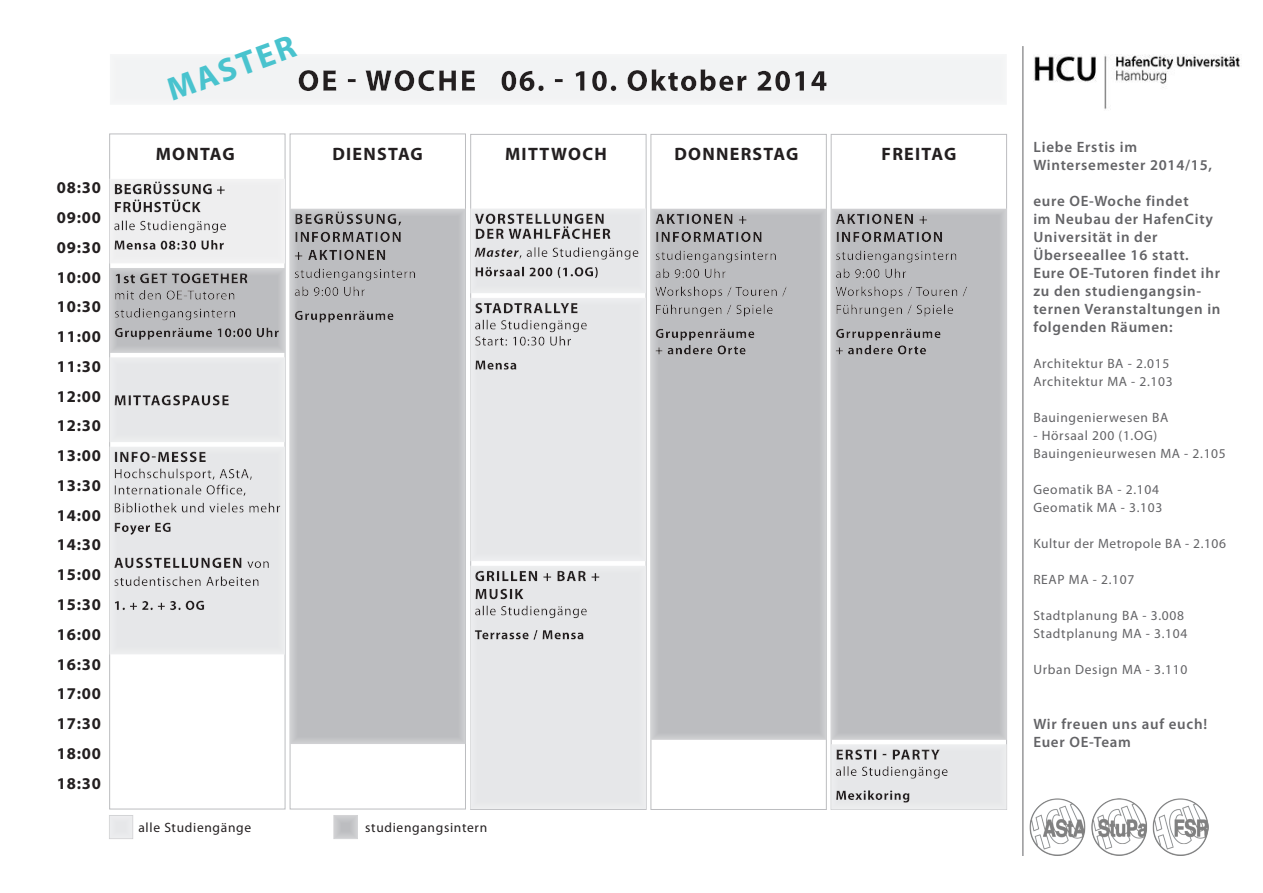
<style>
.page{position:relative;width:1263px;height:893px;background:#fff}
.page>*{position:absolute;margin:0;border:0;box-sizing:border-box;transform-origin:0 0}
.t1{font:700 33px "Myriad Pro";color:#49c3ce}
.t2{font:700 18px "Myriad Pro";letter-spacing:.07em;color:#231f20}
.t3{font:700 16.5px "Myriad Pro";letter-spacing:.05em;color:#231f20}
.t4{font:600 15px/18px "Myriad Pro";letter-spacing:.05em;color:#636366}
.t5{font:13.5px "Myriad Pro";letter-spacing:.05em;color:#636366}
.t6{font:13.5px "Myriad Pro";letter-spacing:.05em;color:#231f20}
</style>
<div class="page">
<div style="left:108px;top:445px;width:191px;height:212px;background:#fff;opacity:.75"></div>
<div style="left:468px;top:297px;width:179px;height:267px;background:#e6e7e9"></div>
<div style="left:468px;top:208px;width:190px;height:88px;background:#fff;opacity:.75"></div>
<div style="left:288px;top:207px;width:178px;height:537px;background:#fff;opacity:.75"></div>
<div style="left:649px;top:208px;width:178px;height:533px;background:#fff;opacity:.75"></div>
<div style="left:468px;top:565px;width:179px;height:244px;background:#e6e7e9"></div>
<div style="left:829px;top:208px;width:178px;height:533px;background:#fff;opacity:.75"></div>
<div style="left:110px;top:54px;width:897px;height:54px;background:#fff;opacity:.75"></div>
<hr style="left:1023px;top:46px;width:1px;height:810px;background:#636366">
<div style="left:107px;top:267px;width:189px;height:88px;background:#fff;opacity:.75"></div>
<svg style="left:109px;top:266px;width:176px;height:389px;background:#d3d4d5"></svg>
<div style="left:107px;top:178px;width:179px;height:88px;background:#fff;opacity:.75"></div>
<div style="left:107px;top:814px;width:27px;height:27px;background:#fff;opacity:.75"></div>
<div style="left:332px;top:814px;width:27px;height:27px;background:#fff;opacity:.75"></div>
<div style="left:829px;top:744px;width:179px;height:66px;background:#fff;opacity:.75"></div>
<img style="left:1033px;top:54px;width:207px;height:56px">
<img style="left:1029px;top:798px;width:180px;height:58px">
<p class="t3" style="left:57px;top:177px;width:46px">08:30</p>
<p class="t3" style="left:57px;top:207px;width:46px">09:00</p>
<p class="t3" style="left:57px;top:236px;width:46px">09:30</p>
<p class="t3" style="left:57px;top:266px;width:46px">10:00</p>
<p class="t3" style="left:57px;top:296px;width:46px">10:30</p>
<p class="t3" style="left:57px;top:326px;width:46px">11:00</p>
<p class="t3" style="left:57px;top:356px;width:46px">11:30</p>
<p class="t3" style="left:57px;top:385px;width:46px">12:00</p>
<p class="t3" style="left:57px;top:415px;width:46px">12:30</p>
<p class="t3" style="left:57px;top:445px;width:46px">13:00</p>
<p class="t3" style="left:57px;top:475px;width:46px">13:30</p>
<p class="t3" style="left:57px;top:504px;width:46px">14:00</p>
<p class="t3" style="left:57px;top:534px;width:46px">14:30</p>
<p class="t3" style="left:57px;top:564px;width:46px">15:00</p>
<p class="t3" style="left:57px;top:594px;width:46px">15:30</p>
<p class="t3" style="left:57px;top:623px;width:46px">16:00</p>
<p class="t3" style="left:57px;top:653px;width:46px">16:30</p>
<p class="t3" style="left:57px;top:683px;width:46px">17:00</p>
<p class="t3" style="left:57px;top:713px;width:46px">17:30</p>
<p class="t3" style="left:57px;top:742px;width:46px">18:00</p>
<p class="t3" style="left:57px;top:772px;width:46px">18:30</p>
<p class="t1" style="left:161px;top:71px;width:136px;rotate:-20deg">MASTER</p>
<p class="t2" style="left:156px;top:142px;width:81px">MONTAG</p>
<p class="t2" style="left:332px;top:142px;width:92px">DIENSTAG</p>
<p class="t2" style="left:505px;top:142px;width:103px">MITTWOCH</p>
<p class="t2" style="left:674px;top:142px;width:125px">DONNERSTAG</p>
<p class="t2" style="left:882px;top:142px;width:76px">FREITAG</p>
<p class="t6" style="left:138px;top:819px;width:114px">alle Studiengänge</p>
<p class="t6" style="left:365px;top:819px;width:123px">studiengangsintern</p>
<p class="t4" style="left:1033px;top:138px;width:105px">Liebe Erstis im</p>
<p class="t4" style="left:1033px;top:156px;width:180px">Wintersemester 2014/15,</p>
<p class="t4" style="left:1033px;top:192px;width:157px">eure OE-Woche findet</p>
<p class="t4" style="left:1033px;top:210px;width:181px">im Neubau der HafenCity<br>Universität in der</p>
<p class="t4" style="left:1033px;top:246px;width:157px">Überseeallee 16 statt.</p>
<p class="t4" style="left:1033px;top:264px;width:188px">Eure OE-Tutoren findet ihr</p>
<p class="t4" style="left:1033px;top:282px;width:189px">zu den studiengangsin&shy;ternen Veranstaltungen in folgenden Räumen:</p>
<p class="t5" style="left:1033px;top:356px;width:137px">Architektur BA - 2.015</p>
<p class="t5" style="left:1033px;top:374px;width:141px">Architektur MA - 2.103</p>
<p class="t5" style="left:1033px;top:410px;width:137px">Bauingenierwesen BA</p>
<p class="t5" style="left:1033px;top:428px;width:125px">- Hörsaal 200 (1.OG)</p>
<p class="t5" style="left:1033px;top:446px;width:194px">Bauingenieurwesen MA - 2.105</p>
<p class="t5" style="left:1033px;top:482px;width:127px">Geomatik BA - 2.104</p>
<p class="t5" style="left:1033px;top:500px;width:130px">Geomatik MA - 3.103</p>
<p class="t5" style="left:1033px;top:536px;width:194px">Kultur der Metropole BA - 2.106</p>
<p class="t5" style="left:1033px;top:572px;width:103px">REAP MA - 2.107</p>
<p class="t5" style="left:1033px;top:608px;width:152px">Stadtplanung BA - 3.008</p>
<p class="t5" style="left:1033px;top:626px;width:156px">Stadtplanung MA - 3.104</p>
<p class="t5" style="left:1033px;top:662px;width:156px">Urban Design MA - 3.110</p>
<p class="t4" style="left:1033px;top:714px;width:175px">Wir freuen uns auf euch!</p>
<p class="t4" style="left:1033px;top:732px;width:99px">Euer OE-Team</p>
</div>
